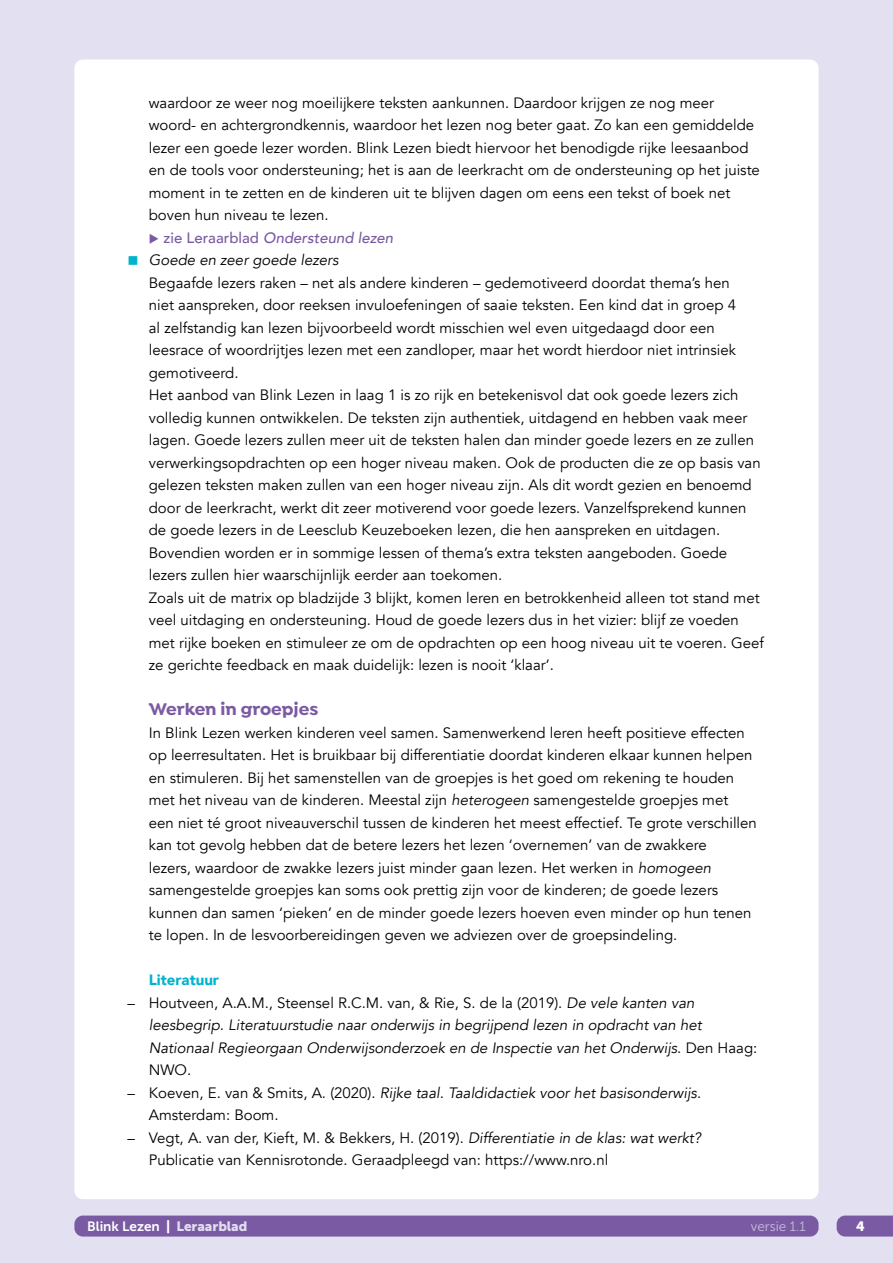
<style>
.page{position:relative;width:893px;height:1263px;background:#e3e1f1}
.page>*{position:absolute;margin:0;border:0;box-sizing:border-box;transform-origin:0 0}
.t1{font:700 18px "Isidora";color:#7a5ba3}
.t2{font:15px/22.5px "Avenir";color:#000}
.t3{font:italic 15px/22.5px "Avenir";color:#000}
.t4{font:italic 500 15px "Avenir";color:#7a5ba3}
.t5{font:900 15px "Avenir";color:#00b3cc}
.t6{font:13.5px "Museo Sans 700";color:#fff}
.t7{font:13.5px "Museo Sans 300";color:#c7bcde}
.t8{font:13.5px "Museo Sans 900";color:#fff}
.s1{font-style:normal}
.s2{color:#00b3cc}
.s3{font-style:italic}
.s4{font-family:"Museo Sans 900"}
.s5{font-family:"Museo Sans 900";color:#e2ddef}
</style>
<div class="page">
<div style="left:74px;top:60px;width:745px;height:1139px;background:#fff;border-radius:9px"></div>
<div style="left:74px;top:1215px;width:745px;height:21px;background:#7a5ba3;border-radius:9px"></div>
<svg style="left:837px;top:1215px;width:56px;height:21px"></svg>
<p class="t2" style="left:149px;top:91px;width:613px">waardoor ze weer nog moeilijkere teksten aankunnen. Daardoor krijgen ze nog meer woord- en achtergrondkennis, waardoor het lezen nog beter gaat. Zo kan een gemiddelde lezer een goede lezer worden. Blink Lezen biedt hiervoor het benodigde rijke leesaanbod en de tools voor ondersteuning; het is aan de leerkracht om de ondersteuning op het juiste moment in te zetten en de kinderen uit te blijven dagen om eens een tekst of boek net boven hun niveau te lezen.</p>
<p class="t4" style="left:149px;top:228px;width:246px">◆ <span class="s1">zie Leraarblad</span> Ondersteund lezen</p>
<p class="t2" style="left:149px;top:249px;width:617px;text-indent:-21px"><span class="s2">■</span> <span class="s3">Goede en zeer goede lezers<br></span>Begaafde lezers raken – net als andere kinderen – gedemotiveerd doordat thema’s hen<br>niet aanspreken, door reeksen invuloefeningen of saaie teksten. Een kind dat in groep 4<br>al zelfstandig kan lezen bijvoorbeeld wordt misschien wel even uitgedaagd door een leesrace of woordrijtjes lezen met een zandloper, maar het wordt hierdoor niet intrinsiek gemotiveerd.<br>Het aanbod van Blink Lezen in laag 1 is zo rijk en betekenisvol dat ook goede lezers zich volledig kunnen ontwikkelen. De teksten zijn authentiek, uitdagend en hebben vaak meer lagen. Goede lezers zullen meer uit de teksten halen dan minder goede lezers en ze zullen verwerkingsopdrachten op een hoger niveau maken. Ook de producten die ze op basis van gelezen teksten maken zullen van een hoger niveau zijn. Als dit wordt gezien en benoemd door de leerkracht, werkt dit zeer motiverend voor goede lezers. Vanzelfsprekend kunnen de goede lezers in de Leesclub Keuzeboeken lezen, die hen aanspreken en uitdagen.<br>Bovendien worden er in sommige lessen of thema’s extra teksten aangeboden. Goede lezers zullen hier waarschijnlijk eerder aan toekomen.<br>Zoals uit de matrix op bladzijde 3 blijkt, komen leren en betrokkenheid alleen tot stand met veel uitdaging en ondersteuning. Houd de goede lezers dus in het vizier: blijf ze voeden met rijke boeken en stimuleer ze om de opdrachten op een hoog niveau uit te voeren. Geef ze gerichte feedback en maak duidelijk: lezen is nooit ‘klaar’.</p>
<p class="t1" style="left:149px;top:698px;width:171px">Werken in groepjes</p>
<p class="t2" style="left:149px;top:721px;width:610px">In Blink Lezen werken kinderen veel samen. Samenwerkend leren heeft positieve effecten op leerresultaten. Het is bruikbaar bij differentiatie doordat kinderen elkaar kunnen helpen en stimuleren. Bij het samenstellen van de groepjes is het goed om rekening te houden met het niveau van de kinderen. Meestal zijn <span class="s3">heterogeen</span> samengestelde groepjes met een niet té groot niveauverschil tussen de kinderen het meest effectief. Te grote verschillen kan tot gevolg hebben dat de betere lezers het lezen ‘overnemen’ van de zwakkere<br>lezers, waardoor de zwakke lezers juist minder gaan lezen. Het werken in <span class="s3">homogeen </span>samengestelde groepjes kan soms ook prettig zijn voor de kinderen; de goede lezers kunnen dan samen ‘pieken’ en de minder goede lezers hoeven even minder op hun tenen te lopen. In de lesvoorbereidingen geven we adviezen over de groepsindeling.</p>
<p class="t5" style="left:149px;top:967px;width:72px">Literatuur</p>
<p class="t3" style="left:149px;top:991px;width:610px;text-indent:-21px"><span class="s1">– Houtveen, A.A.M., Steensel R.C.M. van, &amp; Rie, S. de la (2019).</span> De vele kanten van leesbegrip. Literatuurstudie naar onderwijs in begrijpend lezen in opdracht van het Nationaal Regieorgaan Onderwijsonderzoek en de Inspectie van het Onderwijs<span class="s1">. Den Haag:<br>NWO.</span></p>
<p class="t2" style="left:149px;top:1081px;width:554px;text-indent:-21px">– Koeven, E. van &amp; Smits, A. (2020). <span class="s3">Rijke taal. Taaldidactiek voor het basisonderwijs</span>.<br>Amsterdam: Boom.</p>
<p class="t2" style="left:149px;top:1126px;width:554px;text-indent:-21px">– Vegt, A. van der, Kieft, M. &amp; Bekkers, H. (2019). <span class="s3">Differentiatie in de klas: wat werkt?<br></span>Publicatie van Kennisrotonde. Geraadpleegd van: https://www.nro.nl</p>
<p class="t6" style="left:87px;top:1218px;width:162px">Blink Lezen <span class="s4">|</span> <span class="s5">Leraarblad</span></p>
<p class="t7" style="left:751px;top:1219px;width:56px">versie 1.1</p>
<p class="t8" style="left:856px;top:1218px;width:10px">4</p>
</div>
